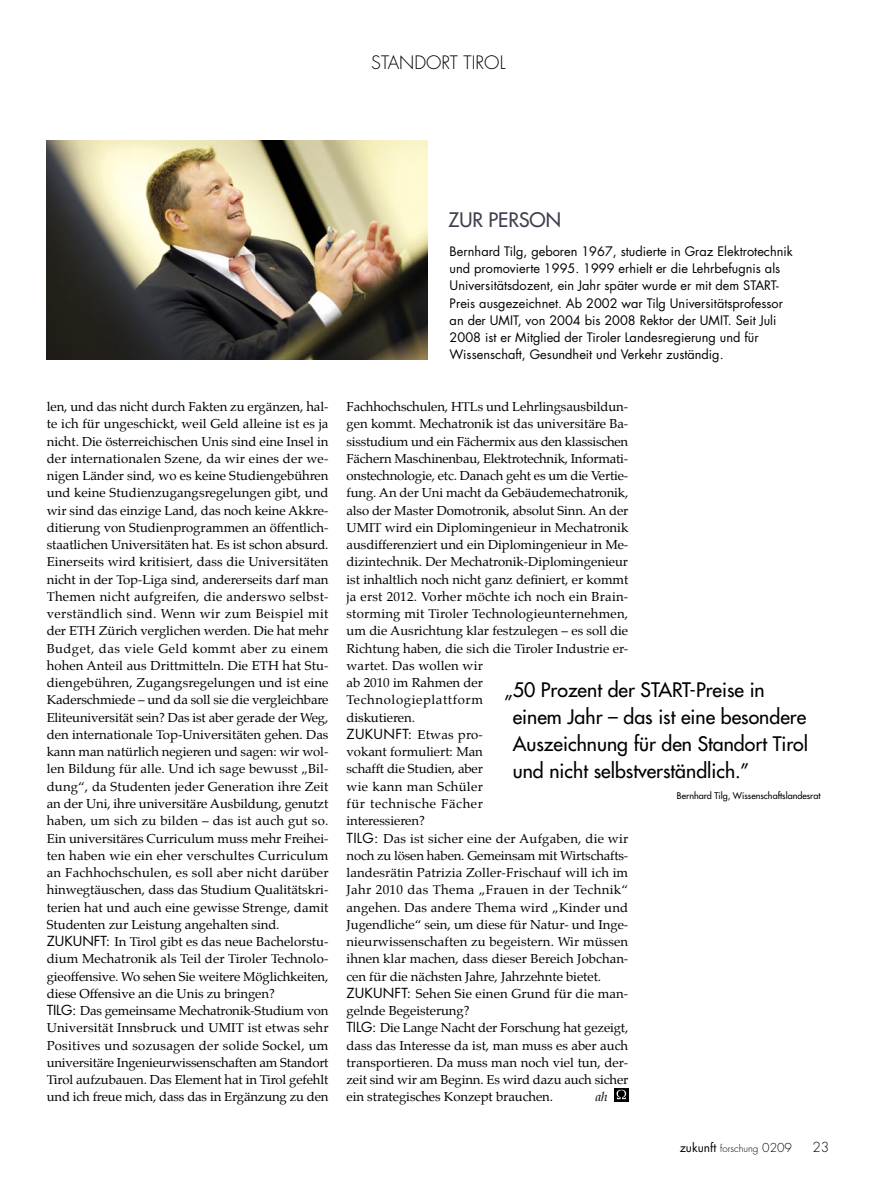
<style>
.page{position:relative;width:893px;height:1191px;background:#fff}
.page>*{position:absolute;margin:0;border:0;box-sizing:border-box;transform-origin:0 0}
.Zitat{font:19.5px/27px "Futura";color:#000}
.Zitat-2{font:19.5px "Futura";color:#3e4050}
.Zitat-3{font:300 18px "Futura";color:#000}
.Zitat-4{font:300 13.5px "Futura";color:#000}
.t1{font:12.75px/17.2px "Palatino";letter-spacing:-.005em;color:#000;text-align:justify}
.Zitat-5{font:12.75px/17.2px "Futura";color:#000}
.t2{font:italic 12.75px "Palatino";color:#000}
.Zitat-6{font:300 9.75px "Futura";color:#000}
.Zitat-7{font:9px "Futura";color:#000}
.s1{font-family:"Futura";font-size:13.5px}
.s2{font-weight:400;font-size:12px}
.s3{font-size:12px}
</style>
<div class="page">
<svg style="left:614px;top:1088px;width:14px;height:13px"></svg>
<svg style="left:617px;top:1089px;width:9px;height:10px"></svg>
<img style="left:47px;top:140px;width:380px;height:219px">
<p class="Zitat-3" style="left:371px;top:50px;width:136px">STANDORT TIROL</p>
<p class="t1" style="left:47px;top:399px;width:283px">len, und das nicht durch Fakten zu ergänzen, hal&shy;te ich für ungeschickt, weil Geld alleine ist es ja nicht. Die österreichischen Unis sind eine Insel in der internationalen Szene, da wir eines der we&shy;nigen Länder sind, wo es keine Studiengebühren und keine Studienzugangsregelungen gibt, und wir sind das einzige Land, das noch keine Akkre&shy;ditierung von Studienprogrammen an öffentlich&shy;staatlichen Universitäten hat. Es ist schon absurd.<br>Einerseits wird kritisiert, dass die Universitäten nicht in der Top-Liga sind, andererseits darf man Themen nicht aufgreifen, die anderswo selbst&shy;verständlich sind. Wenn wir zum Beispiel mit der ETH Zürich verglichen werden. Die hat mehr Budget, das viele Geld kommt aber zu einem hohen Anteil aus Drittmitteln. Die ETH hat Stu&shy;diengebühren, Zugangsregelungen und ist eine Kaderschmiede – und da soll sie die vergleichbare Eliteuniversität sein? Das ist aber gerade der Weg, den internationale Top-Universitäten gehen. Das kann man natürlich negieren und sagen: wir wol&shy;len Bildung für alle. Und ich sage bewusst „Bil&shy;dung“, da Studenten jeder Generation ihre Zeit an der Uni, ihre universitäre Ausbildung, genutzt haben, um sich zu bilden – das ist auch gut so.<br>Ein universitäres Curriculum muss mehr Freihei&shy;ten haben wie ein eher verschultes Curriculum an Fachhochschulen, es soll aber nicht darüber hinwegtäuschen, dass das Studium Qualitätskri&shy;terien hat und auch eine gewisse Strenge, damit Studenten zur Leistung angehalten sind.</p>
<p class="t1" style="left:47px;top:934px;width:283px"><span class="s1">ZUKUNFT:</span> In Tirol gibt es das neue Bachelorstu&shy;dium Mechatronik als Teil der Tiroler Technolo&shy;gieoffensive. Wo sehen Sie weitere Möglichkeiten, diese Offensive an die Unis zu bringen?</p>
<p class="t1" style="left:47px;top:1003px;width:283px"><span class="s1">TILG:</span> Das gemeinsame Mechatronik-Studium von Universität Innsbruck und UMIT ist etwas sehr Positives und sozusagen der solide Sockel, um universitäre Ingenieurwissenschaften am Standort Tirol aufzubauen. Das Element hat in Tirol gefehlt und ich freue mich, dass das in Ergänzung zu den</p>
<p class="Zitat-2" style="left:449px;top:207px;width:114px">ZUR PERSON</p>
<p class="Zitat-5" style="left:450px;top:242px;width:345px">Bernhard Tilg, geboren 1967, studierte in Graz Elektrotechnik und promovierte 1995. 1999 erhielt er die Lehrbefugnis als Universitätsdozent, ein Jahr später wurde er mit dem START-Preis ausgezeichnet. Ab 2002 war Tilg Universitätsprofessor an der UMIT, von 2004 bis 2008 Rektor der UMIT. Seit Juli 2008 ist er Mitglied der Tiroler Landesregierung und für Wissenschaft, Gesundheit und Verkehr zuständig.</p>
<p class="t1" style="left:346px;top:399px;width:283px;text-align:left">Fachhochschulen, HTLs und Lehrlingsausbildun&shy;gen kommt. Mechatronik ist das universitäre Ba&shy;sisstudium und ein Fächermix aus den klassischen Fächern Maschinenbau, Elektrotechnik, Informati&shy;onstechnologie, etc. Danach geht es um die Vertie&shy;fung. An der Uni macht da Gebäudemechatronik, also der Master Domotronik, absolut Sinn. An der UMIT wird ein Diplomingenieur in Mechatronik ausdifferenziert und ein Diplomingenieur in Me&shy;dizintechnik. Der Mechatronik-Diplomingenieur ist inhaltlich noch nicht ganz definiert, er kommt ja erst 2012. Vorher möchte ich noch ein Brain&shy;storming mit Tiroler Technologieunternehmen, um die Ausrichtung klar festzulegen – es soll die Richtung haben, die sich die Tiroler Industrie er&shy;wartet. Das wollen wir<br>ab 2010 im Rahmen der<br>Technologieplattform<br>diskutieren.</p>
<p class="t1" style="left:346px;top:727px;width:138px"><span class="s1">ZUKUNFT:</span> Etwas pro&shy;vokant formuliert: Man schafft die Studien, aber wie kann man Schüler für technische Fächer interessieren?</p>
<p class="t1" style="left:346px;top:830px;width:283px"><span class="s1">TILG:</span> Das ist sicher eine der Aufgaben, die wir noch zu lösen haben. Gemeinsam mit Wirtschafts&shy;landesrätin Patrizia Zoller-Frischauf will ich im Jahr 2010 das Thema „Frauen in der Technik“ angehen. Das andere Thema wird „Kinder und Jugendliche“ sein, um diese für Natur- und Inge&shy;nieurwissenschaften zu begeistern. Wir müssen ihnen klar machen, dass dieser Bereich Jobchan&shy;cen für die nächsten Jahre, Jahrzehnte bietet.</p>
<p class="t1" style="left:346px;top:986px;width:283px"><span class="s1">ZUKUNFT:</span> Sehen Sie einen Grund für die man&shy;gelnde Begeisterung?</p>
<p class="t1" style="left:346px;top:1020px;width:283px"><span class="s1">TILG:</span> Die Lange Nacht der Forschung hat gezeigt, dass das Interesse da ist, man muss es aber auch transportieren. Da muss man noch viel tun, der&shy;zeit sind wir am Beginn. Es wird dazu auch sicher ein strategisches Konzept brauchen.</p>
<p class="Zitat" style="left:513px;top:676px;width:297px;text-indent:-9px">„ 50 Prozent der START-Preise in einem Jahr – das ist eine besondere Auszeichnung für den Standort Tirol und nicht selbstverständlich.”</p>
<p class="Zitat-7" style="left:677px;top:790px;width:145px">Bernhard Tilg, Wissenschaftslandesrat</p>
<p class="t2" style="left:595px;top:1089px;width:14px">ah</p>
<p class="Zitat-6" style="left:680px;top:1142px;width:114px"><span class="s2">zukunft</span> forschung <span class="s3">0209</span></p>
<p class="Zitat-4" style="left:812px;top:1138px;width:18px">23</p>
</div>
